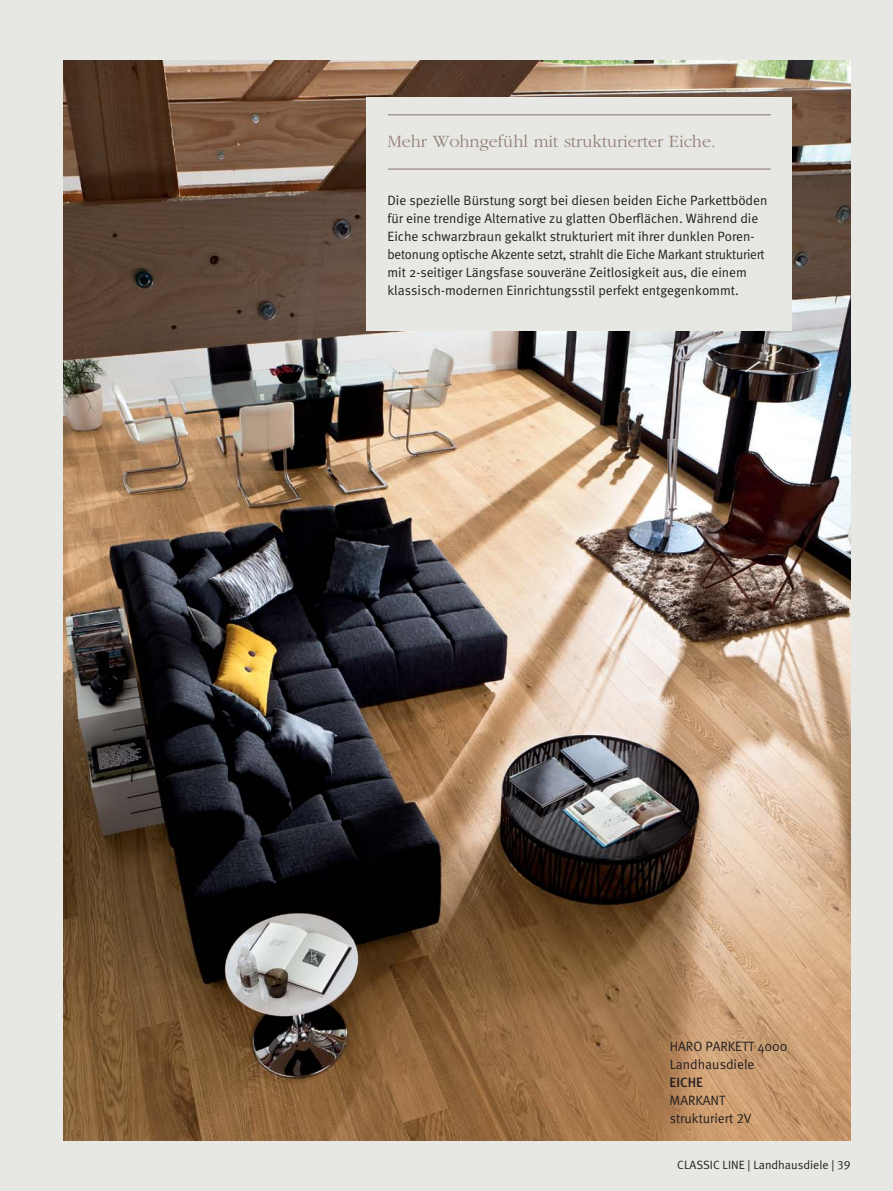
<style>
.page{position:relative;width:893px;height:1191px;background:#fff}
.page>*{position:absolute;margin:0;border:0;box-sizing:border-box;transform-origin:0 0}
.t1{font:300 18px "Garamond";color:#938176}
.t2{font:13.5px/18px "Meta Normal";color:#231f20}
.t3{font:500 13.5px "Meta";color:#231f20}
.t4{font:12px "Meta Normal LF";color:#231f20}
.s1{font-family:"Meta Normal LF"}
</style>
<div class="page">
<div style="left:0;top:0;width:893px;height:1190px;background:#e7e7e4"></div>
<img style="left:64px;top:61px;width:786px;height:1080px">
<div style="left:367px;top:97px;width:425px;height:233px;background:#e7e7e4"></div>
<hr style="left:388px;top:114px;width:383px;height:1px;background:#938176">
<hr style="left:388px;top:168px;width:383px;height:2px;background:#938176">
<h1 class="t1" style="left:387px;top:134px;width:330px">Mehr Wohngefühl mit strukturierter Eiche.</h1>
<p class="t2" style="left:387px;top:192px;width:381px">Die spezielle Bürstung sorgt bei diesen beiden Eiche Parkettböden für eine trendige Alternative zu glatten Oberflächen. Während die Eiche schwarzbraun gekalkt strukturiert mit ihrer dunklen Poren&shy;betonung optische Akzente setzt, strahlt die Eiche Markant strukturiert mit 2-seitiger Längsfase souveräne Zeitlosigkeit aus, die einem klassisch-modernen Einrichtungsstil perfekt entgegenkommt.</p>
<p class="t2" style="left:670px;top:1038px;width:119px">HARO PARKETT 4000<br>Landhausdiele</p>
<p class="t3" style="left:670px;top:1077px;width:35px">EICHE</p>
<p class="t2" style="left:670px;top:1092px;width:83px">MARKANT strukturiert <span class="s1">2</span>V</p>
<p class="t4" style="left:677px;top:1160px;width:175px">CLASSIC LINE | Landhausdiele | 39</p>
</div>
